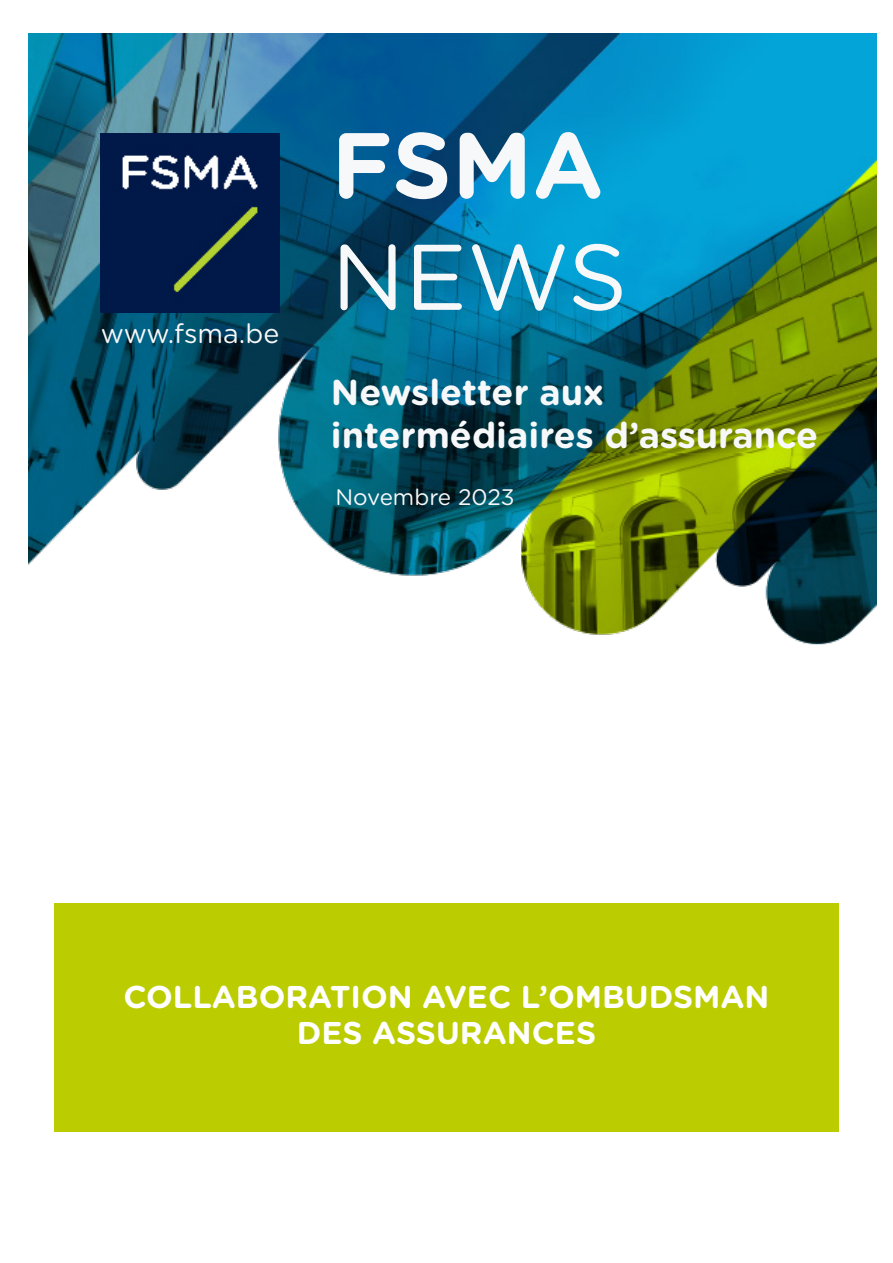
<style>
.page{position:relative;width:893px;height:1263px;background:#fff}
.page>*{position:absolute;margin:0;border:0;box-sizing:border-box;transform-origin:0 0}
.t1{font:700 93px "Gotham Rounded";color:#f7f8f9}
.t2{font:93px "Gotham Rounded";color:#f7f8f9}
.t3{font:700 36px/43.2px "Gotham Rounded";color:#f7f8f9}
.INTRO{font:700 31.5px/36px "Gotham Rounded";color:#fff;text-align:center}
.t4{font:27px "Gotham Rounded";color:#f7f8f9}
.t5{font:22.5px "Gotham Rounded";color:#f7f8f9}
</style>
<div class="page">
<img style="left:29px;top:34px;width:847px;height:611px">
<img style="left:101px;top:134px;width:178px;height:178px">
<div style="left:54px;top:903px;width:785px;height:229px;background:#bc0"></div>
<p class="t1" style="left:331px;top:97px;width:274px">FSMA</p>
<p class="t4" style="left:101px;top:315px;width:180px">www.fsma.be</p>
<p class="t2" style="left:331px;top:213px;width:298px">NEWS</p>
<p class="t3" style="left:331px;top:369px;width:489px">Newsletter aux intermédiaires d’assurance</p>
<p class="t5" style="left:335px;top:482px;width:181px">Novembre 2023</p>
<p class="INTRO" style="left:123px;top:978px;width:648px">COLLABORATION AVEC L’OMBUDSMAN<br>DES ASSURANCES</p>
</div>
